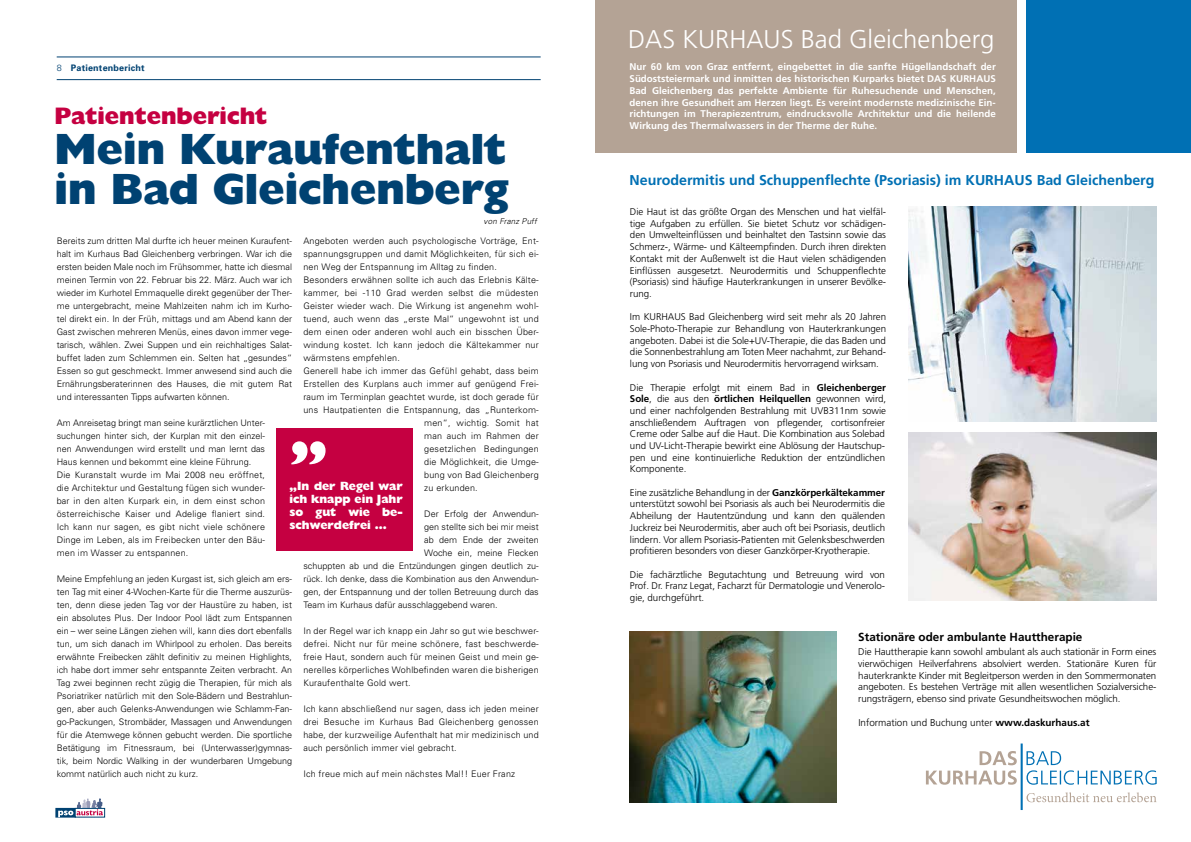
<style>
.page{position:relative;width:1191px;height:842px;background:#fff}
.page>*{position:absolute;margin:0;border:0;box-sizing:border-box;transform-origin:0 0}
.t1{font:800 44px/40px "Humanist 521";color:#004272}
.t2{font:300 25.6px "Frutiger";color:#fff}
.t3{font:800 24px "Humanist 521";color:#c50041}
.t4{font:700 14.2px "Frutiger";color:#0070b4}
.t5{font:800 12px/13px "Humanist 521";color:#fff;text-align:justify}
.t6{font:700 11.7px "Frutiger";color:#000}
.t7{font:300 9.9px "Frutiger";color:#000}
.t8{font:300 9.7px/11.7px "Frutiger";letter-spacing:-.005em;color:#000;text-align:justify}
.t9{font:700 9.7px/11.7px "Frutiger";color:#fff;text-align:justify}
.t10{font:300 9px/13px "Univers";letter-spacing:.02em;color:#000;text-align:justify}
.t11{font:300 9px "Univers";color:#000}
.t12{font:700 9px "Univers";letter-spacing:.02em;color:#004272}
.t13{font:300 9px "Univers";color:#004272}
.t14{font:italic 300 8px "Univers";letter-spacing:.02em;color:#000}
.s1{font-weight:700}
</style>
<div class="page">
<div style="left:56px;top:808px;width:19px;height:9px;border:1px solid #004272"></div>
<div style="left:75px;top:808px;width:30px;height:9px;border:1px solid #004272"></div>
<svg style="left:58px;top:798px;width:45px;height:19px"></svg>
<hr style="left:57px;top:57px;width:483px;height:1px;background:#004272">
<hr style="left:57px;top:79px;width:483px;height:1px;background:#004272">
<svg style="left:1026px;top:751px;width:130px;height:34px"></svg>
<svg style="left:926px;top:751px;width:90px;height:34px"></svg>
<hr style="left:1020px;top:743px;width:2px;height:67px;background:#0070b4">
<svg style="left:1026px;top:792px;width:130px;height:11px"></svg>
<div style="left:1026px;top:0;width:165px;height:152px;background:#0070b4"></div>
<div style="left:595px;top:0;width:422px;height:152px;background:#b4a395"></div>
<img style="left:908px;top:433px;width:248px;height:168px">
<img style="left:629px;top:632px;width:207px;height:170px">
<img style="left:909px;top:206px;width:247px;height:215px">
<div style="left:276px;top:428px;width:137px;height:123px;background:#c50041"></div>
<svg style="left:291px;top:441px;width:34px;height:23px"></svg>
<p class="t13" style="left:57px;top:62px;width:7px">8</p>
<p class="t12" style="left:71px;top:62px;width:75px">Patientenbericht</p>
<h3 class="t3" style="left:55px;top:101px;width:214px">Patientenbericht</h3>
<h1 class="t1" style="left:55px;top:128px;width:456px">Mein Kuraufenthalt in Bad Gleichenberg</h1>
<p class="t14" style="left:483px;top:216px;width:55px">von Franz Puff</p>
<p class="t10" style="left:303px;top:234px;width:237px">Angeboten werden auch psychologische Vorträge, Ent-</p>
<p class="t10" style="left:303px;top:247px;width:237px">spannungsgruppen und damit Möglichkeiten, für sich ei-</p>
<p class="t10" style="left:303px;top:260px;width:195px">nen Weg der Entspannung im Alltag zu finden.</p>
<p class="t10" style="left:303px;top:273px;width:237px">Besonders erwähnen sollte ich auch das Erlebnis Kälte-</p>
<p class="t10" style="left:303px;top:286px;width:237px">kammer, bei -110 Grad werden selbst die müdesten</p>
<p class="t10" style="left:303px;top:299px;width:237px">Geister wieder wach. Die Wirkung ist angenehm wohl-</p>
<p class="t10" style="left:303px;top:312px;width:237px">tuend, auch wenn das „erste Mal“ ungewohnt ist und</p>
<p class="t10" style="left:303px;top:325px;width:237px">dem einen oder anderen wohl auch ein bisschen Über-</p>
<p class="t10" style="left:303px;top:338px;width:237px">windung kostet. Ich kann jedoch die Kältekammer nur</p>
<p class="t10" style="left:303px;top:351px;width:98px">wärmstens empfehlen.</p>
<p class="t10" style="left:303px;top:364px;width:237px">Generell habe ich immer das Gefühl gehabt, dass beim</p>
<p class="t10" style="left:303px;top:377px;width:237px">Erstellen des Kurplans auch immer auf genügend Frei-</p>
<p class="t10" style="left:303px;top:390px;width:237px">raum im Terminplan geachtet wurde, ist doch gerade für</p>
<p class="t10" style="left:303px;top:403px;width:237px">uns Hautpatienten die Entspannung, das „Runterkom-</p>
<p class="t10" style="left:424px;top:416px;width:116px">men“, wichtig. Somit hat</p>
<p class="t10" style="left:424px;top:429px;width:116px">man auch im Rahmen der</p>
<p class="t10" style="left:424px;top:442px;width:116px">gesetzlichen Bedingungen</p>
<p class="t10" style="left:424px;top:455px;width:116px">die Möglichkeit, die Umge-</p>
<p class="t10" style="left:424px;top:468px;width:116px">bung von Bad Gleichenberg</p>
<p class="t10" style="left:424px;top:481px;width:55px">zu erkunden.</p>
<p class="t11" style="left:424px;top:508px;width:116px">Der Erfolg der Anwendun-</p>
<p class="t11" style="left:424px;top:521px;width:116px">gen stellte sich bei mir meist</p>
<p class="t11" style="left:424px;top:534px;width:116px">ab dem Ende der zweiten</p>
<p class="t11" style="left:424px;top:547px;width:116px">Woche ein, meine Flecken</p>
<p class="t11" style="left:303px;top:560px;width:237px">schuppten ab und die Entzündungen gingen deutlich zu-</p>
<p class="t11" style="left:303px;top:573px;width:237px">rück. Ich denke, dass die Kombination aus den Anwendun-</p>
<p class="t11" style="left:303px;top:586px;width:237px">gen, der Entspannung und der tollen Betreuung durch das</p>
<p class="t11" style="left:303px;top:599px;width:196px">Team im Kurhaus dafür ausschlaggebend waren.</p>
<p class="t10" style="left:303px;top:624px;width:237px">In der Regel war ich knapp ein Jahr so gut wie beschwer&shy;defrei. Nicht nur für meine schönere, fast beschwerde&shy;freie Haut, sondern auch für meinen Geist und mein ge&shy;nerelles körperliches Wohlbefinden waren die bisherigen Kuraufenthalte Gold wert.</p>
<p class="t10" style="left:303px;top:702px;width:237px">Ich kann abschließend nur sagen, dass ich jeden meiner drei Besuche im Kurhaus Bad Gleichenberg genossen habe, der kurzweilige Aufenthalt hat mir medizinisch und auch persönlich immer viel gebracht.</p>
<p class="t10" style="left:303px;top:767px;width:213px">Ich freue mich auf mein nächstes Mal!! Euer Franz</p>
<p class="t10" style="left:57px;top:234px;width:237px">Bereits zum dritten Mal durfte ich heuer meinen Kuraufent&shy;halt im Kurhaus Bad Gleichenberg verbringen. War ich die ersten beiden Male noch im Frühsommer, hatte ich diesmal meinen Termin von 22. Februar bis 22. März. Auch war ich wieder im Kurhotel Emmaquelle direkt gegenüber der Ther&shy;me untergebracht, meine Mahlzeiten nahm ich im Kurho&shy;tel direkt ein. In der Früh, mittags und am Abend kann der Gast zwischen mehreren Menüs, eines davon immer vege&shy;tarisch, wählen. Zwei Suppen und ein reichhaltiges Salat&shy;buffet laden zum Schlemmen ein. Selten hat „gesundes“ Essen so gut geschmeckt. Immer anwesend sind auch die Ernährungsberaterinnen des Hauses, die mit gutem Rat und interessanten Tipps aufwarten können.</p>
<p class="t10" style="left:57px;top:416px;width:210px;text-align:left">Am Anreisetag bringt man seine kurärztlichen Unter&shy;suchungen hinter sich, der Kurplan mit den einzel&shy;nen Anwendungen wird erstellt und man lernt das Haus kennen und bekommt eine kleine Führung.<br>Die Kuranstalt wurde im Mai 2008 neu eröffnet, die Architektur und Gestaltung fügen sich wunder&shy;bar in den alten Kurpark ein, in dem einst schon österreichische Kaiser und Adelige flaniert sind.<br>Ich kann nur sagen, es gibt nicht viele schönere Dinge im Leben, als im Freibecken unter den Bäu&shy;men im Wasser zu entspannen.</p>
<p class="t10" style="left:57px;top:572px;width:237px">Meine Empfehlung an jeden Kurgast ist, sich gleich am ers&shy;ten Tag mit einer 4-Wochen-Karte für die Therme auszurüs&shy;ten, denn diese jeden Tag vor der Haustüre zu haben, ist ein absolutes Plus. Der Indoor Pool lädt zum Entspannen ein – wer seine Längen ziehen will, kann dies dort ebenfalls tun, um sich danach im Whirlpool zu erholen. Das bereits erwähnte Freibecken zählt definitiv zu meinen Highlights, ich habe dort immer sehr entspannte Zeiten verbracht. An Tag zwei beginnen recht zügig die Therapien, für mich als Psoriatriker natürlich mit den Sole-Bädern und Bestrahlun&shy;gen, aber auch Gelenks-Anwendungen wie Schlamm-Fan&shy;go-Packungen, Strombäder, Massagen und Anwendungen für die Atemwege können gebucht werden. Die sportliche Betätigung im Fitnessraum, bei (Unterwasser)gymnas&shy;tik, beim Nordic Walking in der wunderbaren Umgebung kommt natürlich auch nicht zu kurz.</p>
<h3 class="t5" style="left:289px;top:479px;width:115px">„In der Regel war ich knapp ein Jahr so gut wie be&shy;schwerdefrei …</h3>
<h2 class="t2" style="left:628px;top:24px;width:368px">DAS KURHAUS Bad Gleichenberg</h2>
<p class="t9" style="left:629px;top:61px;width:368px">Nur 60 km von Graz entfernt, eingebettet in die sanfte Hügellandschaft der Südoststeiermark und inmitten des historischen Kurparks bietet DAS KURHAUS Bad Gleichenberg das perfekte Ambiente für Ruhesuchende und Menschen, denen ihre Gesundheit am Herzen liegt. Es vereint modernste medizinische Ein&shy;richtungen im Therapiezentrum, eindrucksvolle Architektur und die heilende Wirkung des Thermalwassers in der Therme der Ruhe.</p>
<h3 class="t4" style="left:629px;top:171px;width:526px">Neurodermitis und Schuppenflechte (Psoriasis) im KURHAUS Bad Gleichenberg</h3>
<p class="t8" style="left:630px;top:206px;width:258px">Die Haut ist das größte Organ des Menschen und hat vielfäl&shy;tige Aufgaben zu erfüllen. Sie bietet Schutz vor schädigen&shy;den Umwelteinflüssen und beinhaltet den Tastsinn sowie das Schmerz-, Wärme- und Kälteempfinden. Durch ihren direkten Kontakt mit der Außenwelt ist die Haut vielen schädigenden Einflüssen ausgesetzt. Neurodermitis und Schuppenflechte (Psoriasis) sind häufige Hauterkrankungen in unserer Bevölke&shy;rung.</p>
<p class="t8" style="left:630px;top:311px;width:258px">Im KURHAUS Bad Gleichenberg wird seit mehr als 20 Jahren Sole-Photo-Therapie zur Behandlung von Hauterkrankungen angeboten. Dabei ist die Sole+UV-Therapie, die das Baden und die Sonnenbestrahlung am Toten Meer nachahmt, zur Behand&shy;lung von Psoriasis und Neurodermitis hervorragend wirksam.</p>
<p class="t8" style="left:630px;top:381px;width:258px">Die Therapie erfolgt mit einem Bad in <span class="s1">Gleichenberger Sole</span>, die aus den <span class="s1">örtlichen Heilquellen</span> gewonnen wird, und einer nachfolgenden Bestrahlung mit UVB311nm sowie anschließendem Auftragen von pflegender, cortisonfreier Creme oder Salbe auf die Haut. Die Kombination aus Solebad und UV-Licht-Therapie bewirkt eine Ablösung der Hautschup&shy;pen und eine kontinuierliche Reduktion der entzündlichen Komponente.</p>
<p class="t8" style="left:630px;top:487px;width:257px">Eine zusätzliche Behandlung in der <span class="s1">Ganzkörperkältekammer </span>unterstützt sowohl bei Psoriasis als auch bei Neurodermitis die Abheilung der Hautentzündung und kann den quälenden Juckreiz bei Neurodermitis, aber auch oft bei Psoriasis, deutlich lindern. Vor allem Psoriasis-Patienten mit Gelenksbeschwerden profitieren besonders von dieser Ganzkörper-Kryotherapie.</p>
<p class="t8" style="left:630px;top:568px;width:257px">Die fachärztliche Begutachtung und Betreuung wird von Prof. Dr. Franz Legat, Facharzt für Dermatologie und Venerolo&shy;gie, durchgeführt.</p>
<p class="t6" style="left:858px;top:630px;width:226px">Stationäre oder ambulante Hauttherapie</p>
<p class="t8" style="left:858px;top:646px;width:300px">Die Hauttherapie kann sowohl ambulant als auch stationär in Form eines vierwöchigen Heilverfahrens absolviert werden. Stationäre Kuren für hauterkrankte Kinder mit Begleitperson werden in den Sommermonaten angeboten. Es bestehen Verträge mit allen wesentlichen Sozialversiche&shy;rungsträgern, ebenso sind private Gesundheitswochen möglich.</p>
<p class="t7" style="left:858px;top:716px;width:233px">Information und Buchung unter <span class="s1">www.daskurhaus.at</span></p>
</div>
